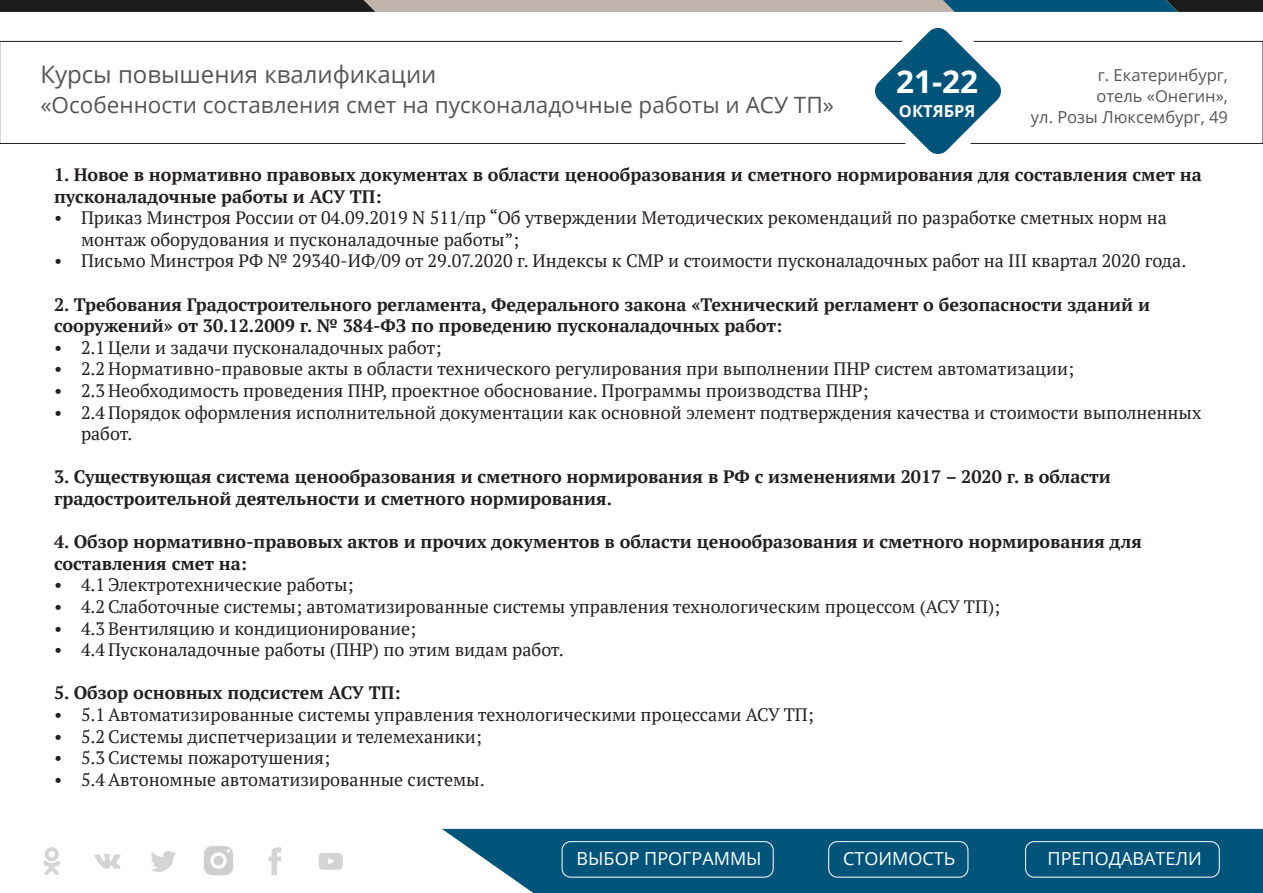
<style>
.page{position:relative;width:1263px;height:893px;background:#fff}
.page>*{position:absolute;margin:0;border:0;box-sizing:border-box;transform-origin:0 0}
.Стиль_абзаца_2{font:700 31.5px "Open Sans";color:#fff}
.Стиль_абзаца_2-2{font:24px "Open Sans";color:#555}
.Стиль_абзаца_2-3{font:22.5px "Open Sans";color:#555}
.t1{font:18px/21.6px "PT Serif";color:#231f20}
.t2{font:700 18px/21.6px "PT Serif";color:#231f20}
.t3{font:18px "Open Sans";color:#fff}
.Стиль_абзаца_2-4{font:16.5px "Open Sans";color:#555}
.Стиль_абзаца_2-5{font:700 16.5px "Open Sans";color:#fff}
</style>
<div class="page">
<svg style="left:442px;top:829px;width:821px;height:64px;background:#115f82"></svg>
<img style="left:1216px;top:836px;width:1px;height:50px">
<div style="left:562px;top:841px;width:211px;height:36px;border:1px solid #fff;border-radius:9px"></div>
<svg style="left:43px;top:847px;width:17px;height:28px"></svg>
<svg style="left:94px;top:854px;width:27px;height:15px"></svg>
<svg style="left:151px;top:850px;width:25px;height:22px"></svg>
<svg style="left:268px;top:847px;width:14px;height:28px"></svg>
<svg style="left:318px;top:853px;width:25px;height:17px"></svg>
<img style="left:204px;top:846px;width:29px;height:30px">
<div style="left:828px;top:841px;width:140px;height:36px;border:1px solid #fff;border-radius:9px"></div>
<svg style="left:0;top:0;width:1263px;height:154px"></svg>
<div style="left:1025px;top:841px;width:195px;height:36px;border:1px solid #fff;border-radius:9px"></div>
<p class="Стиль_абзаца_2-2" style="left:40px;top:61px;width:398px">Курсы повышения квалификации</p>
<p class="Стиль_абзаца_2-3" style="left:40px;top:92px;width:795px">«Особенности составления смет на пусконаладочные работы и АСУ ТП»</p>
<p class="Стиль_абзаца_2-4" style="left:1098px;top:66px;width:132px">г. Екатеринбург,</p>
<p class="Стиль_абзаца_2-4" style="left:1096px;top:87px;width:133px">отель «Онегин»,</p>
<p class="Стиль_абзаца_2-4" style="left:1031px;top:108px;width:198px">ул. Розы Люксембург, 49</p>
<p class="t2" style="left:54px;top:163px;width:1149px">1. Новое в нормативно правовых документах в области ценообразования и сметного нормирования для составления смет на пусконаладочные работы и АСУ ТП:</p>
<p class="t1" style="left:81px;top:207px;width:1087px;text-indent:-27px">• Приказ Минстроя России от 04.09.2019 N 511/пр “Об утверждении Методических рекомендаций по разработке сметных норм на монтаж оборудования и пусконаладочные работы”;</p>
<p class="t1" style="left:54px;top:250px;width:1134px">• Письмо Минстроя РФ № 29340-ИФ/09 от 29.07.2020 г. Индексы к СМР и стоимости пусконаладочных работ на III квартал 2020 года.</p>
<p class="t2" style="left:54px;top:293px;width:1098px">2. Требования Градостроительного регламента, Федерального закона «Технический регламент о безопасности зданий и сооружений» от 30.12.2009 г. № 384-ФЗ по проведению пусконаладочных работ:</p>
<p class="t1" style="left:54px;top:336px;width:389px">• 2.1 Цели и задачи пусконаладочных работ;</p>
<p class="t1" style="left:54px;top:358px;width:1022px">• 2.2 Нормативно-правовые акты в области технического регулирования при выполнении ПНР систем автоматизации;</p>
<p class="t1" style="left:54px;top:380px;width:816px">• 2.3 Необходимость проведения ПНР, проектное обоснование. Программы производства ПНР;</p>
<p class="t1" style="left:81px;top:401px;width:1122px;text-indent:-27px">• 2.4 Порядок оформления исполнительной документации как основной элемент подтверждения качества и стоимости выполненных работ.</p>
<p class="t2" style="left:54px;top:466px;width:1058px">3. Существующая система ценообразования и сметного нормирования в РФ с изменениями 2017 – 2020 г. в области градостроительной деятельности и сметного нормирования.</p>
<p class="t2" style="left:54px;top:531px;width:1089px">4. Обзор нормативно-правовых актов и прочих документов в области ценообразования и сметного нормирования для составления смет на:</p>
<p class="t1" style="left:54px;top:574px;width:301px">• 4.1 Электротехнические работы;</p>
<p class="t1" style="left:54px;top:596px;width:948px">• 4.2 Слаботочные системы; автоматизированные системы управления технологическим процессом (АСУ ТП);</p>
<p class="t1" style="left:54px;top:617px;width:364px">• 4.3 Вентиляцию и кондиционирование;</p>
<p class="t1" style="left:54px;top:639px;width:511px">• 4.4 Пусконаладочные работы (ПНР) по этим видам работ.</p>
<p class="t2" style="left:54px;top:682px;width:348px">5. Обзор основных подсистем АСУ ТП:</p>
<p class="t1" style="left:54px;top:704px;width:761px">• 5.1 Автоматизированные системы управления технологическими процессами АСУ ТП;</p>
<p class="t1" style="left:54px;top:725px;width:429px">• 5.2 Системы диспетчеризации и телемеханики;</p>
<p class="t1" style="left:54px;top:747px;width:277px">• 5.3 Системы пожаротушения;</p>
<p class="t1" style="left:54px;top:768px;width:432px">• 5.4 Автономные автоматизированные системы.</p>
<p class="Стиль_абзаца_2" style="left:896px;top:59px;width:84px">21-22</p>
<p class="Стиль_абзаца_2-5" style="left:899px;top:99px;width:78px">ОКТЯБРЯ</p>
<p class="t3" style="left:577px;top:848px;width:187px">ВЫБОР ПРОГРАММЫ</p>
<p class="t3" style="left:843px;top:848px;width:114px">СТОИМОСТЬ</p>
<p class="t3" style="left:1047px;top:848px;width:156px">ПРЕПОДАВАТЕЛИ</p>
</div>
